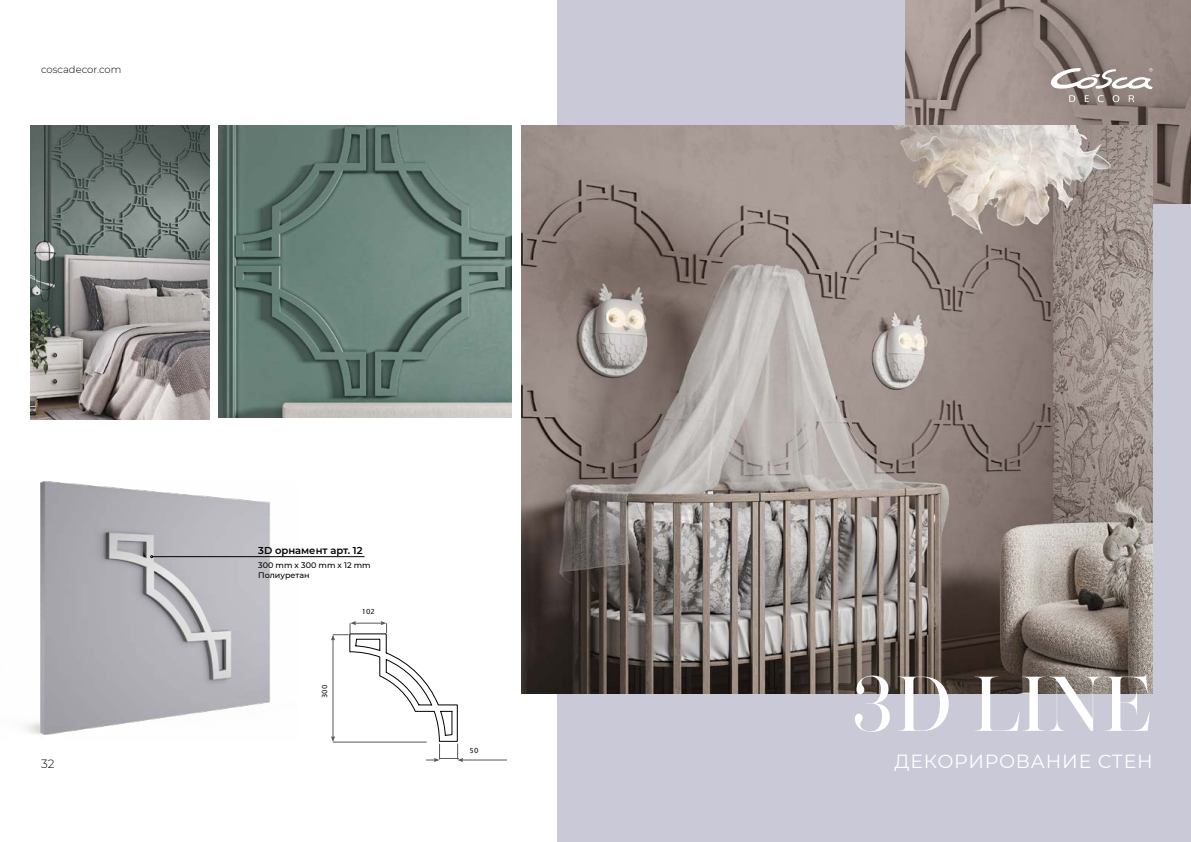
<style>
.page{position:relative;width:1191px;height:842px;background:#fff}
.page>*{position:absolute;margin:0;border:0;box-sizing:border-box;transform-origin:0 0}
.t1{font:500 75px "Vogue Highline Serif";color:#fff}
.t2{font:19px "Montserrat";letter-spacing:.04em;color:#fff}
.t3{font:300 12px "Montserrat";color:#000}
.t4{font:600 10px "Montserrat";color:#000}
.t5{font:300 10px "Montserrat";color:#000}
.t6{font:500 8px/9.6px "Montserrat";color:#000}
.t7{font:7px "Lucida Sans";color:#000}
.s1{font-weight:300;font-size:12px;color:#000}
</style>
<div class="page">
<img style="left:25px;top:482px;width:273px;height:253px">
<div style="left:557px;top:0;width:634px;height:842px;background:#c9c9d8"></div>
<img style="left:906px;top:0;width:285px;height:203px">
<img style="left:219px;top:125px;width:293px;height:292px">
<img style="left:522px;top:125px;width:630px;height:568px">
<img style="left:31px;top:126px;width:179px;height:294px">
<hr style="left:153px;top:556px;width:211px;height:1px;background:#000">
<hr style="left:461px;top:760px;width:46px;height:1px;background:#58595b">
<svg style="left:331px;top:621px;width:132px;height:141px"></svg>
<svg style="left:1069px;top:95px;width:65px;height:7px"></svg>
<svg style="left:1050px;top:68px;width:102px;height:21px;background:#b2a8a5"></svg>
<p class="t5" style="left:41px;top:62px;width:82px">coscadecor.com</p>
<h3 class="t3" style="left:41px;top:755px;width:15px">32</h3>
<p class="t4" style="left:258px;top:543px;width:106px">3D орнамент арт. 12</p>
<p class="t6" style="left:258px;top:560px;width:114px">300 mm х 300 mm х 12 mm<br>Полиуретан</p>
<p class="t7" style="left:321px;top:698px;width:15px;rotate:-90deg">300</p>
<p class="t7" style="left:362px;top:607px;width:15px">102</p>
<p class="t7" style="left:469px;top:746px;width:10px">50</p>
<h1 class="t1" style="left:849px;top:658px;width:305px">3D LINE</h1>
<h2 class="t2" style="left:894px;top:748px;width:260px">ДЕКОРИРОВАНИЕ СТЕН<span class="s1">33</span></h2>
</div>
